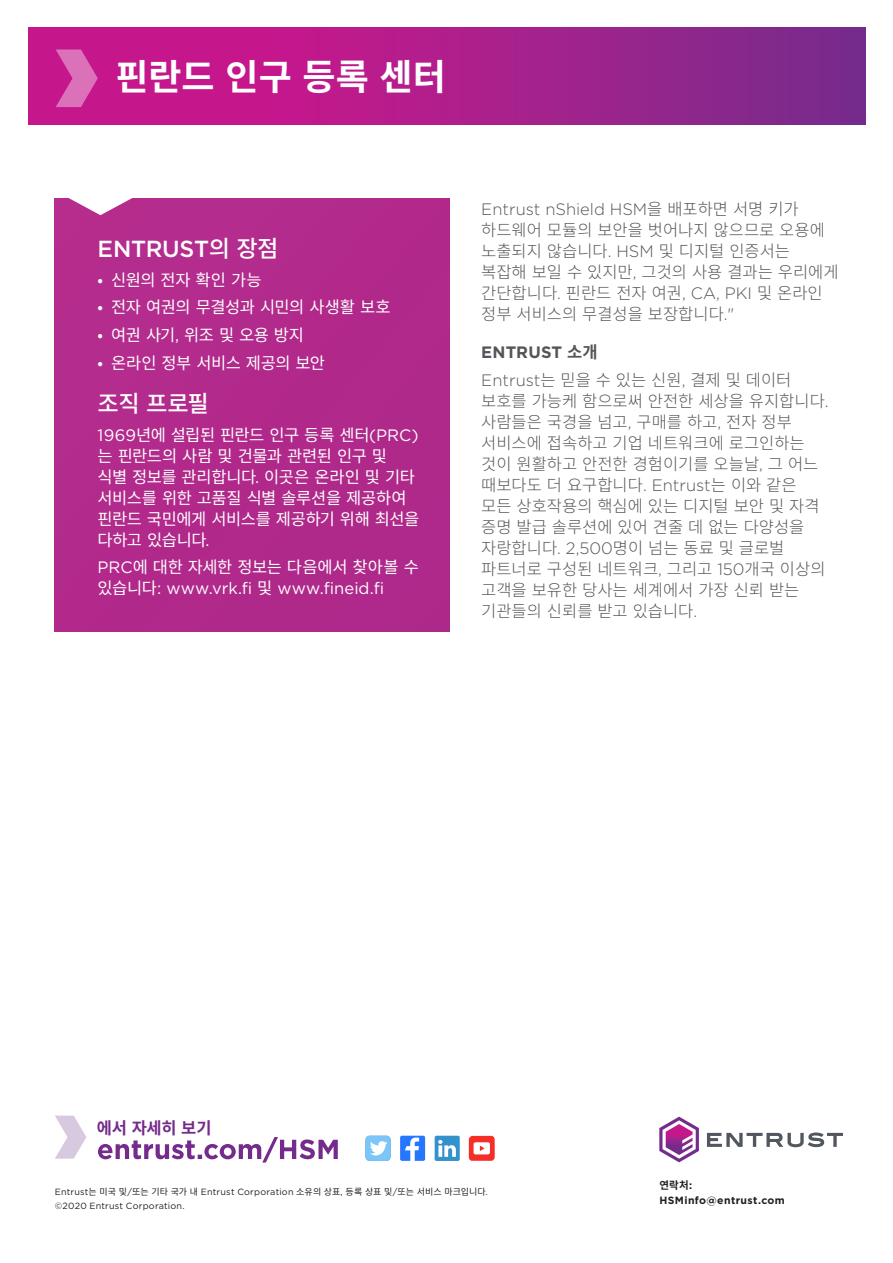
<style>
.page{position:relative;width:893px;height:1263px;background:#fff}
.page>*{position:absolute;margin:0;border:0;box-sizing:border-box;transform-origin:0 0}
.t1{font:700 36px "Noto Sans CJ Kkr";color:#fff}
.t2{font:500 23.25px "Gotham";letter-spacing:-.01em;color:#fff}
.t3{font:500 23.25px "Noto Sans CJ Kkr";color:#fff}
.t4{font:300 16.5px/21px "Noto Sans CJ Kkr";color:#54555a}
.t5{font:16.5px/21px "Noto Sans CJ Kkr";letter-spacing:-.025em;color:#fff}
.t6{font:16.5px "Gotham";letter-spacing:.005em;color:#fff}
.t7{font:300 16.5px "Gotham";color:#54555a}
.t8{font:700 16.5px "Gotham";letter-spacing:.005em;color:#54555a}
.t9{font:700 16.5px "Noto Sans CJ Kkr";letter-spacing:-.01em;color:#742b8b}
.t10{font:700 10.5px "Gotham";letter-spacing:.035em;color:#231f20}
.t11{font:700 10.5px "Noto Sans CJ Kkr";color:#231f20}
.t12{font:9px "Noto Sans CJ Kkr";color:#231f20}
.t13{font:9px "Gotham";letter-spacing:.025em;color:#231f20}
.s1{font-family:"Noto Sans CJ Kkr"}
.s2{font-family:"Gotham"}
</style>
<div class="page">
<div style="left:54px;top:199px;width:395px;height:432px;background:#b2298b"></div>
<svg style="left:67px;top:198px;width:67px;height:17px"></svg>
<svg style="left:29px;top:27px;width:837px;height:98px"></svg>
<svg style="left:56px;top:50px;width:42px;height:57px"></svg>
<div style="left:400px;top:1136px;width:25px;height:25px;background:#2577ff;border-radius:2px"></div>
<svg style="left:405px;top:1137px;width:14px;height:24px"></svg>
<div style="left:435px;top:1136px;width:25px;height:25px;background:#3392cc;border-radius:2px"></div>
<svg style="left:438px;top:1140px;width:18px;height:17px"></svg>
<div style="left:365px;top:1136px;width:26px;height:25px;background:#7bc5f8;border-radius:4px"></div>
<svg style="left:370px;top:1141px;width:17px;height:14px"></svg>
<svg style="left:469px;top:1136px;width:26px;height:25px"></svg>
<svg style="left:98px;top:1137px;width:240px;height:25px"></svg>
<svg style="left:55px;top:1115px;width:31px;height:44px"></svg>
<svg style="left:707px;top:1132px;width:136px;height:15px"></svg>
<svg style="left:659px;top:1117px;width:40px;height:45px"></svg>
<h1 class="t1" style="left:115px;top:57px;width:332px">핀란드 인구 등록 센터</h1>
<h2 class="t2" style="left:98px;top:234px;width:182px">ENTRUST<span class="s1">의 장점</span></h2>
<p class="t5" style="left:98px;top:269px;width:166px">• 신원의 전자 확인 가능</p>
<p class="t5" style="left:98px;top:297px;width:294px">• 전자 여권의 무결성과 시민의 사생활 보호</p>
<p class="t5" style="left:98px;top:325px;width:208px">• 여권 사기<span class="s2">,</span> 위조 및 오용 방지</p>
<p class="t5" style="left:98px;top:353px;width:229px">• 온라인 정부 서비스 제공의 보안</p>
<h2 class="t3" style="left:98px;top:390px;width:113px">조직 프로필</h2>
<p class="t5" style="left:98px;top:424px;width:323px"><span class="s2">1969</span>년에 설립된 핀란드 인구 등록 센터<span class="s2">(PRC) </span>는 핀란드의 사람 및 건물과 관련된 인구 및 식별 정보를 관리합니다<span class="s2">.</span> 이곳은 온라인 및 기타 서비스를 위한 고품질 식별 솔루션을 제공하여 핀란드 국민에게 서비스를 제공하기 위해 최선을 다하고 있습니다<span class="s2">.</span></p>
<p class="t5" style="left:98px;top:557px;width:323px"><span class="s2">PRC</span>에 대한 자세한 정보는 다음에서 찾아볼 수</p>
<p class="t6" style="left:98px;top:578px;width:288px"><span class="s1">있습니다</span>: www.vrk.fi <span class="s1">및</span> www.fineid.fi</p>
<p class="t7" style="left:481px;top:199px;width:319px">Entrust nShield HSM<span class="s1">을 배포하면 서명 키가</span></p>
<p class="t4" style="left:481px;top:220px;width:359px">하드웨어 모듈의 보안을 벗어나지 않으므로 오용에 노출되지 않습니다<span class="s2">. HSM</span> 및 디지털 인증서는 복잡해 보일 수 있지만<span class="s2">,</span> 그것의 사용 결과는 우리에게 간단합니다<span class="s2">.</span> 핀란드 전자 여권<span class="s2">, CA, PKI</span> 및 온라인 정부 서비스의 무결성을 보장합니다<span class="s2">."</span></p>
<p class="t8" style="left:481px;top:341px;width:118px">ENTRUST <span class="s1">소개</span></p>
<p class="t4" style="left:481px;top:370px;width:349px"><span class="s2">Entrust</span>는 믿을 수 있는 신원<span class="s2">,</span> 결제 및 데이터 보호를 가능케 함으로써 안전한 세상을 유지합니다<span class="s2">. </span>사람들은 국경을 넘고<span class="s2">,</span> 구매를 하고<span class="s2">,</span> 전자 정부 서비스에 접속하고 기업 네트워크에 로그인하는 것이 원활하고 안전한 경험이기를 오늘날<span class="s2">,</span> 그 어느 때보다도 더 요구합니다<span class="s2">. Entrust</span>는 이와 같은 모든 상호작용의 핵심에 있는 디지털 보안 및 자격 증명 발급 솔루션에 있어 견줄 데 없는 다양성을 자랑합니다<span class="s2">. 2,500</span>명이 넘는 동료 및 글로벌 파트너로 구성된 네트워크<span class="s2">,</span> 그리고 <span class="s2">150</span>개국 이상의 고객을 보유한 당사는 세계에서 가장 신뢰 받는 기관들의 신뢰를 받고 있습니다<span class="s2">.</span></p>
<p class="t9" style="left:97px;top:1118px;width:116px">에서 자세히 보기</p>
<p class="t12" style="left:55px;top:1187px;width:434px"><span class="s2">Entrust</span>는 미국 및<span class="s2">/</span>또는 기타 국가 내 <span class="s2">Entrust Corporation</span> 소유의 상표<span class="s2">,</span> 등록 상표 및<span class="s2">/</span>또는 서비스 마크입니다<span class="s2">.</span></p>
<p class="t13" style="left:55px;top:1200px;width:131px">©2020 Entrust Corporation.</p>
<p class="t11" style="left:659px;top:1179px;width:34px">연락처<span class="s2">:</span></p>
<p class="t10" style="left:659px;top:1193px;width:127px">HSMinfo@entrust.com</p>
</div>
